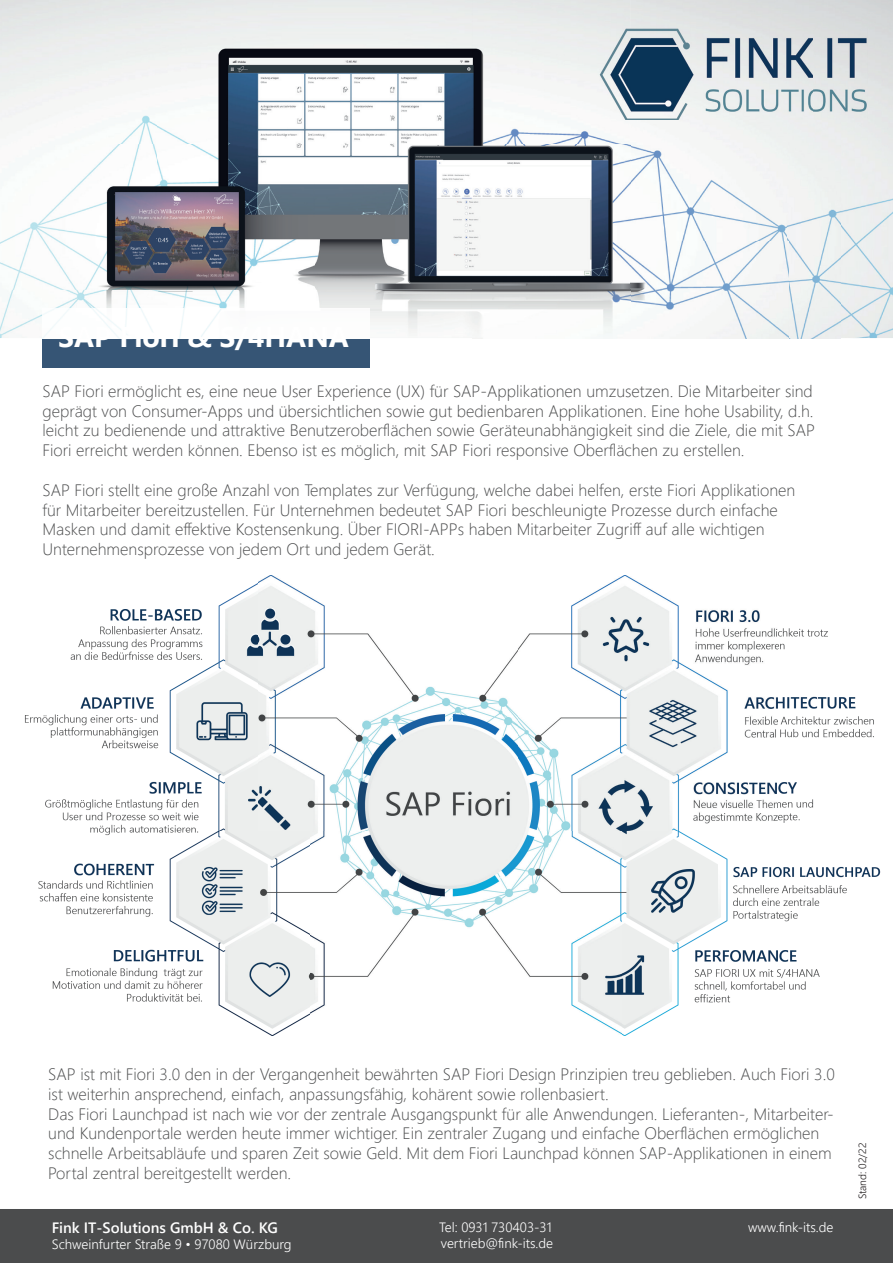
<style>
.page{position:relative;width:893px;height:1263px;background:#fff}
.page>*{position:absolute;margin:0;border:0;box-sizing:border-box;transform-origin:0 0}
.t1{font:700 28.5px "Segoe UI";color:#fff}
.t2{font:300 16.5px/19.8px "Segoe UI";color:#4b4c4d}
.t3{font:600 15px "Segoe UI";color:#fff}
.t4{font:300 13.5px/16.4px "Segoe UI";color:#fff}
.t5{font:300 10.5px "Segoe UI";color:#231f20}
</style>
<div class="page">
<img style="left:0;top:0;width:630px;height:338px">
<img style="left:841px;top:48px;width:52px;height:290px">
<img style="left:630px;top:120px;width:211px;height:218px">
<div style="left:43px;top:338px;width:327px;height:30px;background:#365575"></div>
<img style="left:43px;top:309px;width:327px;height:29px">
<div style="left:0;top:1209px;width:893px;height:54px;background:#4b4c4d"></div>
<img style="left:600px;top:29px;width:267px;height:91px">
<img style="left:25px;top:575px;width:856px;height:461px">
<h1 class="t1" style="left:58px;top:310px;width:292px">SAP Fiori &amp; S/4HANA</h1>
<p class="t2" style="left:43px;top:379px;width:774px">SAP Fiori ermöglicht es, eine neue User Experience (UX) für SAP-Applikationen umzusetzen. Die Mitarbeiter sind geprägt von Consumer-Apps und übersichtlichen sowie gut bedienbaren Applikationen. Eine hohe Usability, d.h. leicht zu bedienende und attraktive Benutzeroberflächen sowie Geräteunabhängigkeit sind die Ziele, die mit SAP Fiori erreicht werden können. Ebenso ist es möglich, mit SAP Fiori responsive Oberflächen zu erstellen.</p>
<p class="t2" style="left:43px;top:478px;width:754px">SAP Fiori stellt eine große Anzahl von Templates zur Verfügung, welche dabei helfen, erste Fiori Applikationen für Mitarbeiter bereitzustellen. Für Unternehmen bedeutet SAP Fiori beschleunigte Prozesse durch einfache Masken und damit effektive Kostensenkung. Über FIORI-APPs haben Mitarbeiter Zugriff auf alle wichtigen Unternehmensprozesse von jedem Ort und jedem Gerät.</p>
<p class="t2" style="left:48px;top:1062px;width:788px">SAP ist mit Fiori 3.0 den in der Vergangenheit bewährten SAP Fiori Design Prinzipien treu geblieben. Auch Fiori 3.0 ist weiterhin ansprechend, einfach, anpassungsfähig, kohärent sowie rollenbasiert.<br>Das Fiori Launchpad ist nach wie vor der zentrale Ausgangspunkt für alle Anwendungen. Lieferanten-, Mitarbeiter&shy;und Kundenportale werden heute immer wichtiger. Ein zentraler Zugang und einfache Oberflächen ermöglichen schnelle Arbeitsabläufe und sparen Zeit sowie Geld. Mit dem Fiori Launchpad können SAP-Applikationen in einem Portal zentral bereitgestellt werden.</p>
<p class="t3" style="left:52px;top:1214px;width:228px">Fink IT-Solutions GmbH &amp; Co. KG</p>
<p class="t4" style="left:748px;top:1218px;width:87px">www.fink-its.de</p>
<p class="t4" style="left:52px;top:1235px;width:241px">Schweinfurter Straße 9 • 97080 Würzburg</p>
<p class="t4" style="left:439px;top:1218px;width:116px">Tel: 0931 730403-31 vertrieb@fink-its.de</p>
<p class="t5" style="left:852px;top:1199px;width:58px;rotate:-90deg">Stand: 02/22</p>
</div>
